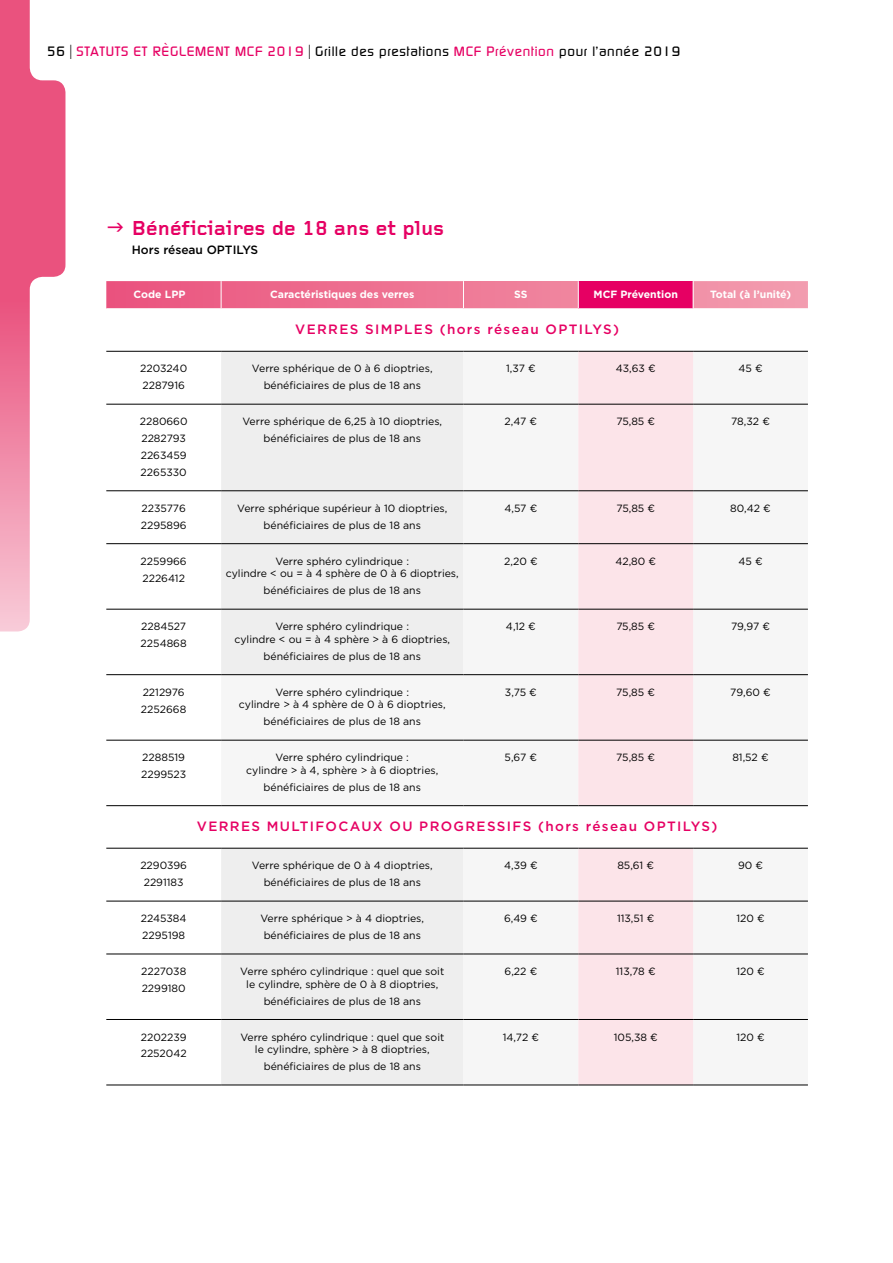
<style>
.page{position:relative;width:893px;height:1263px;background:#fff}
.page>*{position:absolute;margin:0;border:0;box-sizing:border-box;transform-origin:0 0}
.t1{font:700 21px "Foundry Gridnik W01";color:#e60063}
.t2{font:500 13.5px "Gotham";letter-spacing:.1em;color:#e60063}
.t3{font:500 13.5px "Continuum";letter-spacing:.05em;color:#e60063}
.t4{font:500 12px "Gotham";color:#000}
.t5{font:10.5px/16.8px "Gotham";color:#000;text-align:center}
.t6{font:700 10.5px "Gotham";color:#fff}
.s1{color:#000}
.s2{font-size:20.25px;color:#000}
</style>
<div class="page">
<svg style="left:0;top:0;width:65px;height:631px"></svg>
<svg style="left:221px;top:352px;width:587px;height:732px;fill:#f6f6f6"></svg>
<div style="left:578px;top:352px;width:115px;height:732px;background:#fce4e9"></div>
<hr style="left:106px;top:351px;width:115px;height:1px;background:#000">
<hr style="left:221px;top:351px;width:242px;height:1px;background:#000">
<hr style="left:463px;top:351px;width:115px;height:1px;background:#000">
<hr style="left:578px;top:351px;width:115px;height:1px;background:#000">
<hr style="left:693px;top:351px;width:115px;height:1px;background:#000">
<hr style="left:106px;top:404px;width:115px;height:1px;background:#000">
<hr style="left:106px;top:490px;width:115px;height:1px;background:#000">
<hr style="left:106px;top:543px;width:115px;height:1px;background:#000">
<hr style="left:106px;top:609px;width:115px;height:1px;background:#000">
<hr style="left:221px;top:404px;width:242px;height:1px;background:#000">
<hr style="left:463px;top:404px;width:115px;height:1px;background:#000">
<hr style="left:578px;top:404px;width:115px;height:1px;background:#000">
<hr style="left:693px;top:404px;width:115px;height:1px;background:#000">
<hr style="left:221px;top:490px;width:242px;height:1px;background:#000">
<hr style="left:463px;top:490px;width:115px;height:1px;background:#000">
<hr style="left:578px;top:490px;width:115px;height:1px;background:#000">
<hr style="left:693px;top:490px;width:115px;height:1px;background:#000">
<hr style="left:221px;top:543px;width:242px;height:1px;background:#000">
<hr style="left:463px;top:543px;width:115px;height:1px;background:#000">
<hr style="left:578px;top:543px;width:115px;height:1px;background:#000">
<hr style="left:693px;top:543px;width:115px;height:1px;background:#000">
<hr style="left:221px;top:609px;width:242px;height:1px;background:#000">
<hr style="left:463px;top:609px;width:115px;height:1px;background:#000">
<hr style="left:578px;top:609px;width:115px;height:1px;background:#000">
<hr style="left:693px;top:609px;width:115px;height:1px;background:#000">
<hr style="left:106px;top:674px;width:115px;height:1px;background:#000">
<hr style="left:221px;top:674px;width:242px;height:1px;background:#000">
<hr style="left:463px;top:674px;width:115px;height:1px;background:#000">
<hr style="left:578px;top:674px;width:115px;height:1px;background:#000">
<hr style="left:693px;top:674px;width:115px;height:1px;background:#000">
<hr style="left:106px;top:740px;width:115px;height:1px;background:#000">
<hr style="left:221px;top:740px;width:242px;height:1px;background:#000">
<hr style="left:463px;top:740px;width:115px;height:1px;background:#000">
<hr style="left:578px;top:740px;width:115px;height:1px;background:#000">
<hr style="left:693px;top:740px;width:115px;height:1px;background:#000">
<hr style="left:106px;top:805px;width:115px;height:1px;background:#000">
<hr style="left:221px;top:805px;width:242px;height:1px;background:#000">
<hr style="left:463px;top:805px;width:115px;height:1px;background:#000">
<hr style="left:578px;top:805px;width:115px;height:1px;background:#000">
<hr style="left:693px;top:805px;width:115px;height:1px;background:#000">
<hr style="left:106px;top:848px;width:115px;height:1px;background:#000">
<hr style="left:221px;top:848px;width:242px;height:1px;background:#000">
<hr style="left:463px;top:848px;width:115px;height:1px;background:#000">
<hr style="left:578px;top:848px;width:115px;height:1px;background:#000">
<hr style="left:693px;top:848px;width:115px;height:1px;background:#000">
<hr style="left:106px;top:901px;width:115px;height:1px;background:#000">
<hr style="left:221px;top:901px;width:242px;height:1px;background:#000">
<hr style="left:463px;top:901px;width:115px;height:1px;background:#000">
<hr style="left:578px;top:901px;width:115px;height:1px;background:#000">
<hr style="left:693px;top:901px;width:115px;height:1px;background:#000">
<hr style="left:106px;top:953px;width:115px;height:1px;background:#000">
<hr style="left:221px;top:953px;width:242px;height:1px;background:#000">
<hr style="left:463px;top:953px;width:115px;height:1px;background:#000">
<hr style="left:578px;top:953px;width:115px;height:1px;background:#000">
<hr style="left:693px;top:953px;width:115px;height:1px;background:#000">
<hr style="left:106px;top:1019px;width:115px;height:1px;background:#000">
<hr style="left:221px;top:1019px;width:242px;height:1px;background:#000">
<hr style="left:463px;top:1019px;width:115px;height:1px;background:#000">
<hr style="left:578px;top:1019px;width:115px;height:1px;background:#000">
<hr style="left:693px;top:1019px;width:115px;height:1px;background:#000">
<hr style="left:106px;top:1084px;width:115px;height:1px;background:#000">
<hr style="left:221px;top:1084px;width:242px;height:1px;background:#000">
<hr style="left:463px;top:1084px;width:115px;height:1px;background:#000">
<hr style="left:578px;top:1084px;width:115px;height:1px;background:#000">
<hr style="left:693px;top:1084px;width:115px;height:1px;background:#000">
<svg style="left:106px;top:281px;width:702px;height:28px;background:#ed6790"></svg>
<p class="t3" style="left:47px;top:43px;width:634px"><span class="s1">56</span> <span class="s2">|</span> STATUTS ET RÈGLEMENT MCF 2019 <span class="s2">|</span> <span class="s1">Grille des prestations</span> MCF Prévention <span class="s1">pour l’année 2019</span></p>
<h1 class="t1" style="left:131px;top:217px;width:314px">Bénéficiaires de 18 ans et plus</h1>
<p class="t4" style="left:132px;top:242px;width:128px">Hors réseau OPTILYS</p>
<p class="t6" style="left:134px;top:287px;width:53px">Code LPP</p>
<p class="t6" style="left:270px;top:287px;width:146px">Caractéristiques des verres</p>
<p class="t6" style="left:514px;top:287px;width:15px">SS</p>
<p class="t6" style="left:594px;top:287px;width:86px">MCF Prévention</p>
<p class="t6" style="left:710px;top:287px;width:83px">Total (à l’unité)</p>
<p class="t2" style="left:295px;top:321px;width:325px">VERRES SIMPLES (hors réseau OPTILYS)</p>
<p class="t5" style="left:140px;top:360px;width:48px;text-align:left">2203240<br>2287916</p>
<p class="t5" style="left:252px;top:360px;width:182px">Verre sphérique de 0 à 6 dioptries, bénéficiaires de plus de 18 ans</p>
<p class="t5" style="left:506px;top:360px;width:31px">1,37 €</p>
<p class="t5" style="left:616px;top:360px;width:41px">43,63 €</p>
<p class="t5" style="left:738px;top:360px;width:26px">45 €</p>
<p class="t5" style="left:140px;top:413px;width:49px;text-align:left">2280660<br>2282793<br>2263459<br>2265330</p>
<p class="t5" style="left:242px;top:413px;width:201px">Verre sphérique de 6,25 à 10 dioptries, bénéficiaires de plus de 18 ans</p>
<p class="t5" style="left:505px;top:413px;width:34px">2,47 €</p>
<p class="t5" style="left:616px;top:413px;width:40px">75,85 €</p>
<p class="t5" style="left:731px;top:413px;width:40px">78,32 €</p>
<p class="t5" style="left:141px;top:500px;width:47px;text-align:left">2235776<br>2295896</p>
<p class="t5" style="left:237px;top:500px;width:212px">Verre sphérique supérieur à 10 dioptries, bénéficiaires de plus de 18 ans</p>
<p class="t5" style="left:505px;top:500px;width:34px">4,57 €</p>
<p class="t5" style="left:616px;top:500px;width:40px">75,85 €</p>
<p class="t5" style="left:730px;top:500px;width:42px">80,42 €</p>
<p class="t5" style="left:141px;top:552px;width:48px;text-align:left">2259966<br>2226412</p>
<p class="t5" style="left:226px;top:555px;width:234px;line-height:12.6px">Verre sphéro cylindrique :<br>cylindre &lt; ou = à 4 sphère de 0 à 6 dioptries,</p>
<p class="t5" style="left:264px;top:582px;width:159px">bénéficiaires de plus de 18 ans</p>
<p class="t5" style="left:504px;top:552px;width:35px">2,20 €</p>
<p class="t5" style="left:615px;top:552px;width:42px">42,80 €</p>
<p class="t5" style="left:738px;top:552px;width:26px">45 €</p>
<p class="t5" style="left:141px;top:618px;width:48px;text-align:left">2284527<br>2254868</p>
<p class="t5" style="left:234px;top:620px;width:217px;line-height:12.6px">Verre sphéro cylindrique :<br>cylindre &lt; ou = à 4 sphère &gt; à 6 dioptries,</p>
<p class="t5" style="left:264px;top:647px;width:159px">bénéficiaires de plus de 18 ans</p>
<p class="t5" style="left:506px;top:618px;width:31px">4,12 €</p>
<p class="t5" style="left:616px;top:618px;width:40px">75,85 €</p>
<p class="t5" style="left:731px;top:618px;width:40px">79,97 €</p>
<p class="t5" style="left:141px;top:683px;width:47px;text-align:left">2212976<br>2252668</p>
<p class="t5" style="left:239px;top:686px;width:208px;line-height:12.6px">Verre sphéro cylindrique :<br>cylindre &gt; à 4 sphère de 0 à 6 dioptries,</p>
<p class="t5" style="left:264px;top:713px;width:159px">bénéficiaires de plus de 18 ans</p>
<p class="t5" style="left:505px;top:683px;width:33px">3,75 €</p>
<p class="t5" style="left:616px;top:683px;width:40px">75,85 €</p>
<p class="t5" style="left:730px;top:683px;width:42px">79,60 €</p>
<p class="t5" style="left:141px;top:749px;width:47px;text-align:left">2288519<br>2299523</p>
<p class="t5" style="left:246px;top:751px;width:194px;line-height:12.6px">Verre sphéro cylindrique :<br>cylindre &gt; à 4, sphère &gt; à 6 dioptries,</p>
<p class="t5" style="left:264px;top:778px;width:159px">bénéficiaires de plus de 18 ans</p>
<p class="t5" style="left:505px;top:749px;width:34px">5,67 €</p>
<p class="t5" style="left:616px;top:749px;width:40px">75,85 €</p>
<p class="t5" style="left:732px;top:749px;width:38px">81,52 €</p>
<p class="t2" style="left:197px;top:818px;width:522px">VERRES MULTIFOCAUX OU PROGRESSIFS (hors réseau OPTILYS)</p>
<p class="t5" style="left:140px;top:857px;width:48px">2290396<br>2291183</p>
<p class="t5" style="left:252px;top:857px;width:182px">Verre sphérique de 0 à 4 dioptries, bénéficiaires de plus de 18 ans</p>
<p class="t5" style="left:504px;top:857px;width:35px">4,39 €</p>
<p class="t5" style="left:617px;top:857px;width:38px">85,61 €</p>
<p class="t5" style="left:738px;top:857px;width:27px">90 €</p>
<p class="t5" style="left:141px;top:910px;width:47px;text-align:left">2245384<br>2295198</p>
<p class="t5" style="left:260px;top:910px;width:165px">Verre sphérique &gt; à 4 dioptries, bénéficiaires de plus de 18 ans</p>
<p class="t5" style="left:504px;top:910px;width:35px">6,49 €</p>
<p class="t5" style="left:617px;top:910px;width:39px">113,51 €</p>
<p class="t5" style="left:736px;top:910px;width:30px">120 €</p>
<p class="t5" style="left:141px;top:963px;width:47px;text-align:left">2227038<br>2299180</p>
<p class="t5" style="left:240px;top:965px;width:205px;line-height:12.6px">Verre sphéro cylindrique : quel que soit le cylindre, sphère de 0 à 8 dioptries,</p>
<p class="t5" style="left:264px;top:992px;width:159px">bénéficiaires de plus de 18 ans</p>
<p class="t5" style="left:505px;top:963px;width:34px">6,22 €</p>
<p class="t5" style="left:616px;top:963px;width:41px">113,78 €</p>
<p class="t5" style="left:736px;top:963px;width:30px">120 €</p>
<p class="t5" style="left:141px;top:1028px;width:48px;text-align:left">2202239<br>2252042</p>
<p class="t5" style="left:240px;top:1030px;width:205px;line-height:12.6px">Verre sphéro cylindrique : quel que soit le cylindre, sphère &gt; à 8 dioptries,</p>
<p class="t5" style="left:264px;top:1058px;width:159px">bénéficiaires de plus de 18 ans</p>
<p class="t5" style="left:503px;top:1028px;width:38px">14,72 €</p>
<p class="t5" style="left:614px;top:1028px;width:46px">105,38 €</p>
<p class="t5" style="left:736px;top:1028px;width:30px">120 €</p>
</div>
